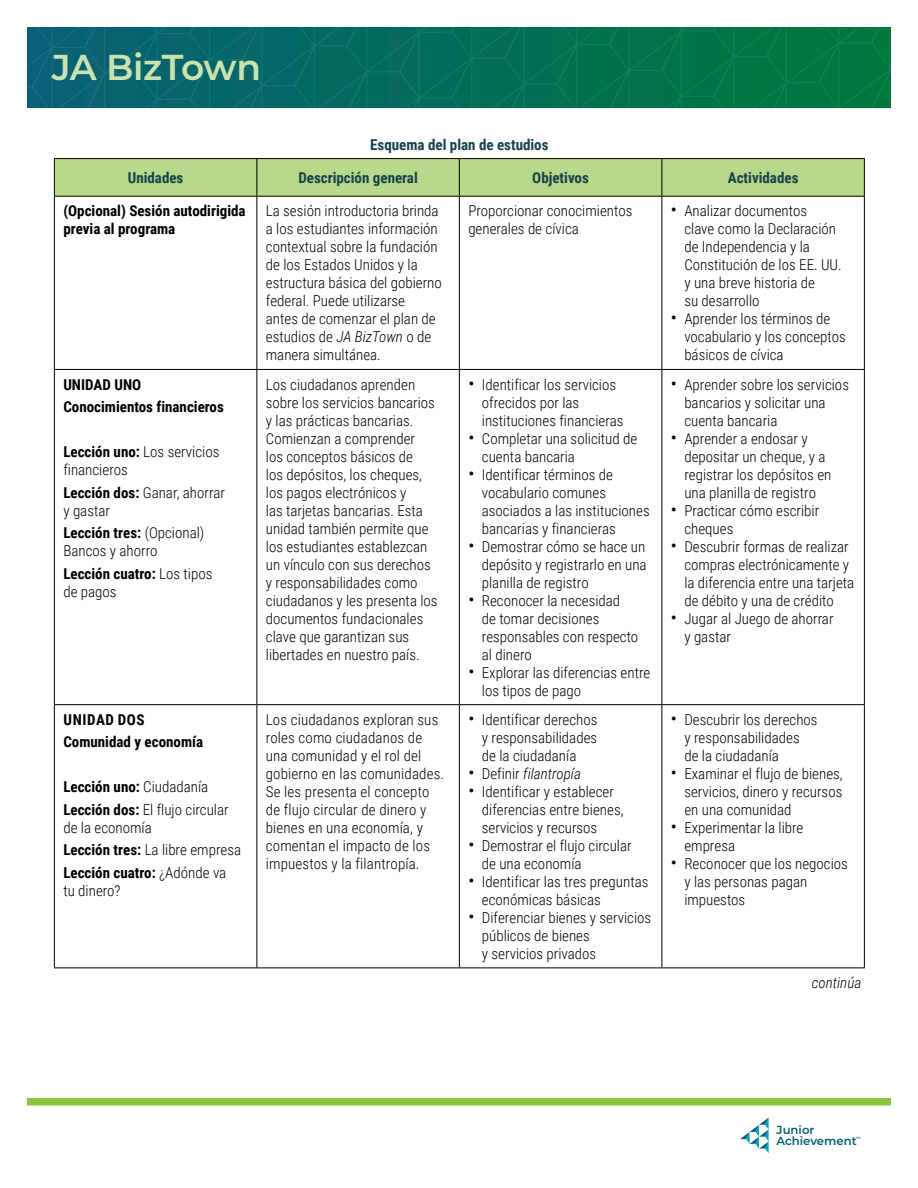
<style>
.page{position:relative;width:918px;height:1188px;background:#fff}
.page>*{position:absolute;margin:0;border:0;box-sizing:border-box;transform-origin:0 0}
.t1{font:600 36px "Montserrat";letter-spacing:-.01em;color:#cae2ad}
.t2{font:300 15px/18px "Roboto Condensed";color:#000}
.t3{font:700 15px/18px "Roboto Condensed";color:#000}
.t4{font:700 15px "Roboto Condensed";color:#18404d}
.t5{font:italic 300 15px "Roboto Condensed";color:#000}
.t6{font:700 15px "Roboto Condensed";letter-spacing:.035em;color:#000}
.t7{font:600 11.7px/11.7px "Montserrat";color:#085f77}
.t8{font:600 4.5px "Montserrat";color:#085f77}
.s1{font-style:italic}
.s2{font-weight:400;font-size:18px}
.s3{font-weight:700}
.s4{font-weight:300}
.s5{font-weight:400;font-style:normal;font-size:18px}
.s6{font-style:normal}
</style>
<div class="page">
<svg style="left:740px;top:1118px;width:29px;height:35px"></svg>
<svg style="left:27px;top:27px;width:864px;height:81px;background:#046d59"></svg>
<div style="left:27px;top:1098px;width:864px;height:8px;background:#8cc63e"></div>
<div style="left:55px;top:159px;width:809px;height:37px;background:#b8d989"></div>
<hr style="left:257px;top:369px;width:202px;height:1px;background:#000">
<hr style="left:459px;top:369px;width:203px;height:1px;background:#000">
<hr style="left:662px;top:369px;width:203px;height:1px;background:#000">
<hr style="left:54px;top:704px;width:203px;height:1px;background:#000">
<hr style="left:54px;top:369px;width:203px;height:1px;background:#000">
<hr style="left:54px;top:197px;width:1px;height:172px;background:#000">
<hr style="left:54px;top:370px;width:1px;height:334px;background:#000">
<hr style="left:54px;top:705px;width:1px;height:263px;background:#000">
<hr style="left:256px;top:197px;width:1px;height:172px;background:#000">
<hr style="left:459px;top:197px;width:1px;height:172px;background:#000">
<hr style="left:662px;top:197px;width:1px;height:172px;background:#000">
<hr style="left:864px;top:197px;width:1px;height:172px;background:#000">
<hr style="left:256px;top:370px;width:1px;height:334px;background:#000">
<hr style="left:459px;top:370px;width:1px;height:334px;background:#000">
<hr style="left:662px;top:370px;width:1px;height:334px;background:#000">
<hr style="left:864px;top:370px;width:1px;height:334px;background:#000">
<hr style="left:257px;top:704px;width:202px;height:1px;background:#000">
<hr style="left:256px;top:705px;width:1px;height:263px;background:#000">
<hr style="left:459px;top:704px;width:203px;height:1px;background:#000">
<hr style="left:459px;top:705px;width:1px;height:263px;background:#000">
<hr style="left:662px;top:704px;width:203px;height:1px;background:#000">
<hr style="left:662px;top:705px;width:1px;height:263px;background:#000">
<hr style="left:864px;top:705px;width:1px;height:263px;background:#000">
<hr style="left:54px;top:196px;width:203px;height:1px;background:#000">
<hr style="left:257px;top:196px;width:202px;height:1px;background:#000">
<hr style="left:459px;top:196px;width:203px;height:1px;background:#000">
<hr style="left:662px;top:196px;width:203px;height:1px;background:#000">
<hr style="left:54px;top:158px;width:203px;height:1px;background:#000">
<hr style="left:257px;top:158px;width:202px;height:1px;background:#000">
<hr style="left:459px;top:158px;width:203px;height:1px;background:#000">
<hr style="left:662px;top:158px;width:203px;height:1px;background:#000">
<hr style="left:54px;top:159px;width:1px;height:37px;background:#000">
<hr style="left:256px;top:159px;width:1px;height:37px;background:#000">
<hr style="left:459px;top:159px;width:1px;height:37px;background:#000">
<hr style="left:662px;top:159px;width:1px;height:37px;background:#000">
<hr style="left:864px;top:159px;width:1px;height:37px;background:#000">
<hr style="left:54px;top:968px;width:203px;height:1px;background:#000">
<hr style="left:257px;top:968px;width:202px;height:1px;background:#000">
<hr style="left:459px;top:968px;width:203px;height:1px;background:#000">
<hr style="left:662px;top:968px;width:203px;height:1px;background:#000">
<h1 class="t1" style="left:52px;top:42px;width:211px">JA BizTown</h1>
<p class="t4" style="left:370px;top:134px;width:180px">Esquema del plan de estudios</p>
<p class="t4" style="left:128px;top:167px;width:57px">Unidades</p>
<p class="t4" style="left:298px;top:167px;width:121px">Descripción general</p>
<p class="t4" style="left:532px;top:167px;width:58px">Objetivos</p>
<p class="t4" style="left:728px;top:167px;width:72px">Actividades</p>
<p class="t3" style="left:63px;top:202px;width:184px">(Opcional) Sesión autodirigida previa al programa</p>
<p class="t2" style="left:266px;top:202px;width:177px">La sesión introductoria brinda a los estudiantes información contextual sobre la fundación de los Estados Unidos y la estructura básica del gobierno federal. Puede utilizarse<br>antes de comenzar el plan de estudios de <span class="s1">JA BizTown</span> o de manera simultánea.</p>
<p class="t2" style="left:468px;top:202px;width:166px">Proporcionar conocimientos generales de cívica</p>
<p class="t2" style="left:684px;top:202px;width:159px;text-indent:-14px"><span class="s2">•</span> Analizar documentos<br>clave como la Declaración de Independencia y la<br>Constitución de los EE. UU. y una breve historia de<br>su desarrollo</p>
<p class="t2" style="left:684px;top:310px;width:163px;text-indent:-14px"><span class="s2">•</span> Aprender los términos de vocabulario y los conceptos básicos de cívica</p>
<p class="t3" style="left:63px;top:375px;width:79px">UNIDAD UNO</p>
<p class="t3" style="left:63px;top:397px;width:162px">Conocimientos financieros</p>
<p class="t2" style="left:63px;top:442px;width:158px"><span class="s3">Lección uno:</span> Los servicios financieros</p>
<p class="t2" style="left:63px;top:483px;width:163px"><span class="s3">Lección dos:</span> Ganar, ahorrar y gastar</p>
<p class="t2" style="left:63px;top:523px;width:143px"><span class="s3">Lección tres:</span> (Opcional)<br>Bancos y ahorro</p>
<p class="t2" style="left:63px;top:564px;width:151px"><span class="s3">Lección cuatro:</span> Los tipos de pagos</p>
<p class="t6" style="left:64px;top:709px;width:83px">UNIDAD DOS</p>
<p class="t3" style="left:63px;top:732px;width:141px">Comunidad y economía</p>
<p class="t3" style="left:63px;top:777px;width:146px">Lección uno: <span class="s4">Ciudadanía</span></p>
<p class="t2" style="left:63px;top:800px;width:167px"><span class="s3">Lección dos:</span> El flujo circular de la economía</p>
<p class="t2" style="left:63px;top:840px;width:179px"><span class="s3">Lección tres:</span> La libre empresa</p>
<p class="t2" style="left:63px;top:863px;width:164px"><span class="s3">Lección cuatro:</span> ¿Adónde va tu dinero?</p>
<p class="t2" style="left:266px;top:375px;width:173px">Los ciudadanos aprenden sobre los servicios bancarios y las prácticas bancarias.<br>Comienzan a comprender<br>los conceptos básicos de<br>los depósitos, los cheques, los pagos electrónicos y<br>las tarjetas bancarias. Esta unidad también permite que los estudiantes establezcan un vínculo con sus derechos y responsabilidades como ciudadanos y les presenta los documentos fundacionales clave que garantizan sus libertades en nuestro país.</p>
<p class="t2" style="left:482px;top:375px;width:143px;text-indent:-14px"><span class="s2">•</span> Identificar los servicios ofrecidos por las instituciones financieras</p>
<p class="t2" style="left:482px;top:429px;width:157px;text-indent:-14px"><span class="s2">•</span> Completar una solicitud de cuenta bancaria</p>
<p class="t2" style="left:482px;top:465px;width:169px;text-indent:-14px"><span class="s2">•</span> Identificar términos de vocabulario comunes asociados a las instituciones bancarias y financieras</p>
<p class="t2" style="left:482px;top:537px;width:166px;text-align:justify;text-indent:-14px"><span class="s2">•</span> Demostrar cómo se hace un depósito y registrarlo en una planilla de registro</p>
<p class="t2" style="left:482px;top:591px;width:158px;text-indent:-14px"><span class="s2">•</span> Reconocer la necesidad<br>de tomar decisiones responsables con respecto al dinero</p>
<p class="t2" style="left:482px;top:663px;width:170px;text-indent:-14px"><span class="s2">•</span> Explorar las diferencias entre los tipos de pago</p>
<p class="t2" style="left:266px;top:710px;width:180px">Los ciudadanos exploran sus roles como ciudadanos de una comunidad y el rol del gobierno en las comunidades.<br>Se les presenta el concepto de flujo circular de dinero y bienes en una economía, y comentan el impacto de los impuestos y la filantropía.</p>
<p class="t2" style="left:482px;top:710px;width:117px;text-align:justify;text-indent:-14px"><span class="s2">•</span> Identificar derechos y responsabilidades de la ciudadanía</p>
<p class="t5" style="left:468px;top:763px;width:114px"><span class="s5">•</span> <span class="s6">Definir</span> filantropía</p>
<p class="t2" style="left:482px;top:782px;width:143px;text-indent:-14px"><span class="s2">•</span> Identificar y establecer diferencias entre bienes, servicios y recursos</p>
<p class="t2" style="left:482px;top:836px;width:151px;text-indent:-14px"><span class="s2">•</span> Demostrar el flujo circular de una economía</p>
<p class="t2" style="left:482px;top:872px;width:168px;text-indent:-14px"><span class="s2">•</span> Identificar las tres preguntas económicas básicas</p>
<p class="t2" style="left:482px;top:908px;width:171px;text-indent:-14px"><span class="s2">•</span> Diferenciar bienes y servicios públicos de bienes<br>y servicios privados</p>
<p class="t2" style="left:684px;top:375px;width:166px;text-indent:-14px"><span class="s2">•</span> Aprender sobre los servicios bancarios y solicitar una cuenta bancaria</p>
<p class="t2" style="left:684px;top:429px;width:149px;text-indent:-14px"><span class="s2">•</span> Aprender a endosar y depositar un cheque, y a registrar los depósitos en una planilla de registro</p>
<p class="t2" style="left:684px;top:501px;width:136px;text-indent:-14px"><span class="s2">•</span> Practicar cómo escribir cheques</p>
<p class="t2" style="left:684px;top:537px;width:171px;text-indent:-14px"><span class="s2">•</span> Descubrir formas de realizar compras electrónicamente y la diferencia entre una tarjeta de débito y una de crédito</p>
<p class="t2" style="left:684px;top:609px;width:151px;text-indent:-14px"><span class="s2">•</span> Jugar al Juego de ahorrar y gastar</p>
<p class="t2" style="left:684px;top:710px;width:135px;text-indent:-14px"><span class="s2">•</span> Descubrir los derechos y responsabilidades de la ciudadanía</p>
<p class="t2" style="left:684px;top:764px;width:160px;text-align:justify;text-indent:-14px"><span class="s2">•</span> Examinar el flujo de bienes, servicios, dinero y recursos en una comunidad</p>
<p class="t2" style="left:684px;top:818px;width:121px;text-indent:-14px"><span class="s2">•</span> Experimentar la libre empresa</p>
<p class="t2" style="left:684px;top:854px;width:165px;text-indent:-14px"><span class="s2">•</span> Reconocer que los negocios y las personas pagan impuestos</p>
<p class="t5" style="left:812px;top:972px;width:51px">continúa</p>
<p class="t7" style="left:777px;top:1123px;width:82px">Junior<br>Achievement</p>
<p class="t8" style="left:856px;top:1135px;width:6px">™</p>
</div>
